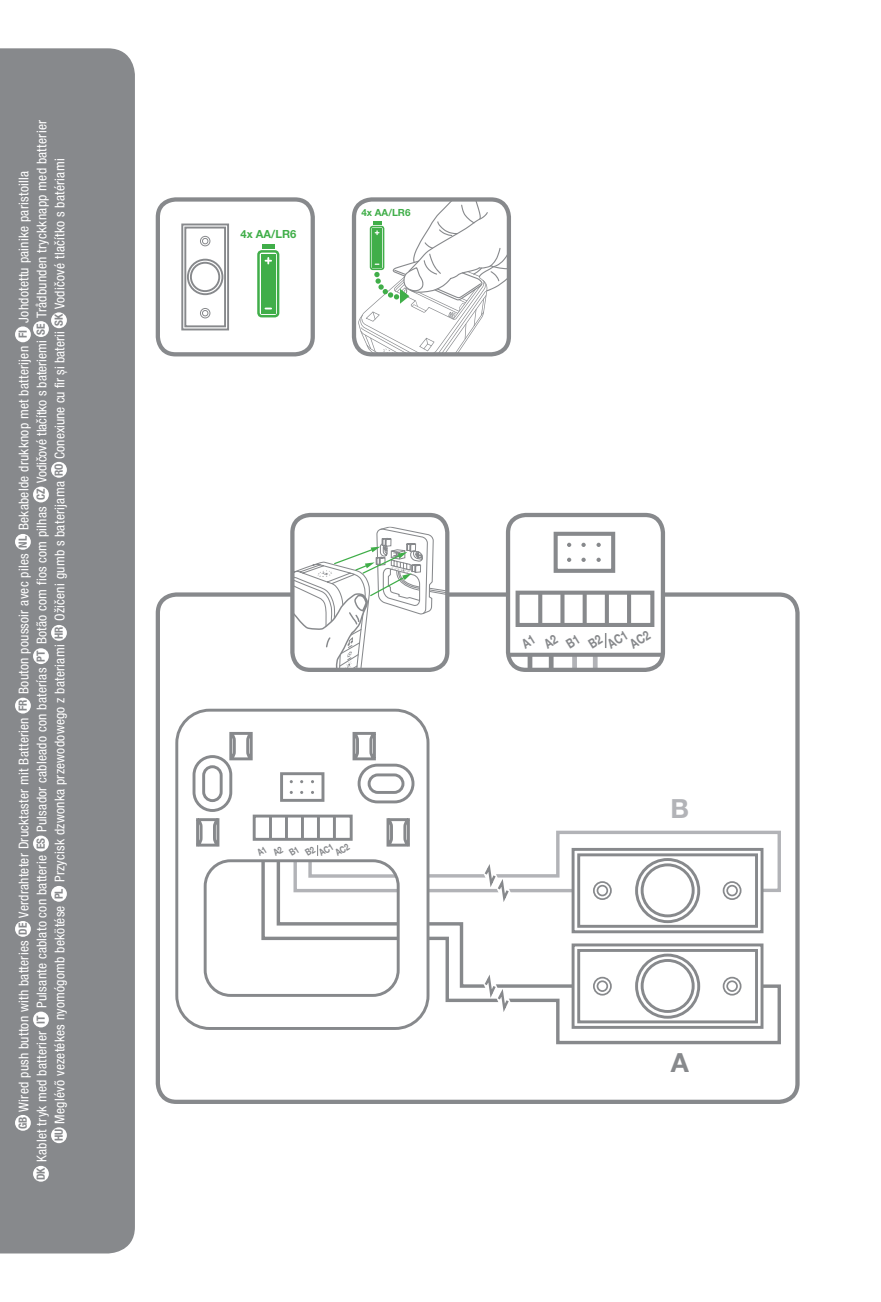
<style>
.page{position:relative;width:881px;height:1302px;background:#fff}
.page>*{position:absolute;margin:0;border:0;box-sizing:border-box;transform-origin:0 0}
.Quantity_Text{font:700 26.32px "Helvetica Neue LT";color:#b2b3b7}
.Quantity_Text-2{font:700 26.32px "Helvetica Neue LT";color:#87898c}
.Tab_Text{font:condensed 13.5px "Helvetica Neue LTW1 G";letter-spacing:.02em;color:#fff}
.Tab_Text-2{font:condensed 13.5px "Helvetica Neue LTW1 G";color:#fff}
.t1{font:700 13.28px/11.7px "Helvetica Neue";color:#87898c;scale:.8 1}
.Tab_Text-3{font:700 condensed 11.25px "Helvetica Neue LTW1 G";color:#87898c}
.t2{font:700 11.25px "Helvetica Neue LT";color:#40ae49}
.t3{font:700 9.9px "Helvetica Neue LT";color:#40ae49}
.t4{font:700 9.45px/8.5px "Helvetica Neue";color:#87898c;scale:.8 1}
</style>
<div class="page">
<div style="left:0;top:48px;width:135px;height:1205px;background:#87898c"></div>
<div style="left:15px;top:1114px;width:16px;height:16px;background:#fff;border-radius:50%"></div>
<div style="left:15px;top:920px;width:16px;height:16px;background:#fff;border-radius:50%"></div>
<div style="left:15px;top:697px;width:16px;height:16px;background:#fff;border-radius:50%"></div>
<div style="left:15px;top:534px;width:16px;height:15px;background:#fff;border-radius:50%"></div>
<div style="left:15px;top:326px;width:16px;height:16px;background:#fff;border-radius:50%"></div>
<div style="left:33px;top:1165px;width:16px;height:16px;background:#fff;border-radius:50%"></div>
<div style="left:33px;top:1011px;width:16px;height:16px;background:#fff;border-radius:50%"></div>
<div style="left:33px;top:835px;width:16px;height:16px;background:#fff;border-radius:50%"></div>
<div style="left:33px;top:648px;width:16px;height:16px;background:#fff;border-radius:50%"></div>
<div style="left:33px;top:486px;width:16px;height:16px;background:#fff;border-radius:50%"></div>
<div style="left:33px;top:321px;width:16px;height:16px;background:#fff;border-radius:50%"></div>
<div style="left:51px;top:1127px;width:16px;height:15px;background:#fff;border-radius:50%"></div>
<div style="left:51px;top:885px;width:16px;height:16px;background:#fff;border-radius:50%"></div>
<div style="left:51px;top:624px;width:16px;height:16px;background:#fff;border-radius:50%"></div>
<div style="left:51px;top:462px;width:16px;height:15px;background:#fff;border-radius:50%"></div>
<div style="left:51px;top:312px;width:16px;height:16px;background:#fff;border-radius:50%"></div>
<div style="left:352px;top:197px;width:159px;height:159px;border:4px solid #87898c;border-radius:18px"></div>
<svg style="left:358px;top:199px;width:150px;height:156px"></svg>
<div style="left:187px;top:259px;width:36px;height:36px;border:2px solid #87898c;border-radius:50%"></div>
<div style="left:190px;top:262px;width:30px;height:30px;border:2px solid #87898c;border-radius:50%"></div>
<div style="left:181px;top:223px;width:48px;height:107px;border:2px solid #87898c"></div>
<div style="left:184px;top:226px;width:42px;height:101px;border:2px solid #87898c"></div>
<div style="left:200px;top:236px;width:10px;height:10px;border:1px solid #87898c;border-radius:50%"></div>
<svg style="left:202px;top:238px;width:6px;height:6px"></svg>
<div style="left:200px;top:308px;width:10px;height:10px;border:1px solid #87898c;border-radius:50%"></div>
<svg style="left:202px;top:310px;width:6px;height:6px"></svg>
<div style="left:156px;top:197px;width:159px;height:159px;border:4px solid #87898c;border-radius:18px"></div>
<div style="left:257px;top:250px;width:22px;height:67px;border:2px solid #40ae49;border-radius:3px"></div>
<div style="left:262px;top:244px;width:12px;height:5px;background:#40ae49"></div>
<div style="left:261px;top:254px;width:14px;height:59px;background:#40ae49"></div>
<svg style="left:265px;top:307px;width:6px;height:2px"></svg>
<svg style="left:265px;top:258px;width:6px;height:5px"></svg>
<svg style="left:431px;top:830px;width:349px;height:214px"></svg>
<svg style="left:175px;top:708px;width:256px;height:322px"></svg>
<div style="left:156px;top:592px;width:643px;height:511px;border:4px solid #87898c;border-radius:19px"></div>
<svg style="left:295px;top:526px;width:152px;height:141px"></svg>
<div style="left:290px;top:513px;width:159px;height:159px;border:4px solid #87898c;border-radius:18px"></div>
<div style="left:505px;top:513px;width:159px;height:159px;border:4px solid #87898c;border-radius:18px"></div>
<svg style="left:191px;top:730px;width:225px;height:211px"></svg>
<svg style="left:508px;top:515px;width:154px;height:154px"></svg>
<p class="Tab_Text" style="left:34px;top:318px;width:199px;rotate:-90deg">Trådbunden tryckknapp med batterier</p>
<p class="Tab_Text" style="left:52px;top:309px;width:152px;rotate:-90deg">Vodičové tlačítko s batériami</p>
<p class="Tab_Text" style="left:16px;top:322px;width:153px;rotate:-90deg">Johdotettu painike paristoilla</p>
<p class="Tab_Text-3" style="left:52px;top:326px;width:14px;rotate:-90deg">SK</p>
<p class="Tab_Text-3" style="left:34px;top:334px;width:13px;rotate:-90deg">SE</p>
<p class="Tab_Text-3" style="left:16px;top:338px;width:10px;rotate:-90deg">FI</p>
<p class="Tab_Text-2" style="left:52px;top:458px;width:128px;rotate:-90deg">Conexiune cu fir și baterii</p>
<p class="Tab_Text-2" style="left:34px;top:483px;width:144px;rotate:-90deg">Vodičové tlačítko s bateriemi</p>
<p class="Tab_Text" style="left:16px;top:530px;width:185px;rotate:-90deg">Bekabelde drukknop met batterijen</p>
<p class="Tab_Text-3" style="left:52px;top:476px;width:14px;rotate:-90deg">RO</p>
<p class="Tab_Text" style="left:52px;top:621px;width:141px;rotate:-90deg">Ožičeni gumb s baterijama</p>
<p class="Tab_Text-3" style="left:34px;top:500px;width:13px;rotate:-90deg">CZ</p>
<p class="Tab_Text" style="left:34px;top:644px;width:140px;rotate:-90deg">Botão com fios com pilhas</p>
<p class="Tab_Text-3" style="left:16px;top:547px;width:13px;rotate:-90deg">NL</p>
<p class="Tab_Text" style="left:16px;top:693px;width:142px;rotate:-90deg">Bouton poussoir avec piles</p>
<p class="Tab_Text-3" style="left:52px;top:639px;width:14px;rotate:-90deg">HR</p>
<p class="Tab_Text" style="left:52px;top:882px;width:239px;rotate:-90deg">Przycisk dzwonka przewodowego z bateriami</p>
<p class="Tab_Text-3" style="left:34px;top:661px;width:13px;rotate:-90deg">PT</p>
<p class="Tab_Text" style="left:34px;top:831px;width:165px;rotate:-90deg">Pulsador cableado con baterías</p>
<p class="Tab_Text-3" style="left:16px;top:711px;width:13px;rotate:-90deg">FR</p>
<p class="Tab_Text" style="left:16px;top:917px;width:202px;rotate:-90deg">Verdrahteter Drucktaster mit Batterien</p>
<p class="Tab_Text-3" style="left:34px;top:849px;width:13px;rotate:-90deg">ES</p>
<p class="Tab_Text" style="left:34px;top:1007px;width:154px;rotate:-90deg">Pulsante cablato con batterie</p>
<p class="Tab_Text-3" style="left:52px;top:899px;width:13px;rotate:-90deg">PL</p>
<p class="Tab_Text" style="left:52px;top:1123px;width:219px;rotate:-90deg">Meglévõ vezetékes nyomógomb bekötése</p>
<p class="Tab_Text-3" style="left:16px;top:934px;width:13px;rotate:-90deg">DE</p>
<p class="Tab_Text" style="left:16px;top:1111px;width:172px;rotate:-90deg">Wired push button with batteries</p>
<p class="Tab_Text-3" style="left:34px;top:1023px;width:10px;rotate:-90deg">IT</p>
<p class="Tab_Text" style="left:34px;top:1161px;width:132px;rotate:-90deg">Kablet tryk med batterier</p>
<p class="Tab_Text-3" style="left:16px;top:1128px;width:14px;rotate:-90deg">GB</p>
<p class="Tab_Text-3" style="left:52px;top:1141px;width:14px;rotate:-90deg">HU</p>
<p class="Tab_Text-3" style="left:34px;top:1179px;width:14px;rotate:-90deg">DK</p>
<p class="t2" style="left:240px;top:227px;width:57px">4x AA/LR6</p>
<p class="t3" style="left:361px;top:206px;width:51px">4x AA/LR6</p>
<p class="t4" style="left:329px;top:842px;width:20px;text-indent:-14px;rotate:-32deg">AC1<br>AC2</p>
<p class="t1" style="left:621px;top:629px;width:28px;text-indent:-19px;rotate:-32deg">AC1<br>AC2</p>
<p class="Quantity_Text" style="left:670px;top:792px;width:20px">B</p>
<p class="Quantity_Text-2" style="left:670px;top:1046px;width:20px">A</p>
</div>
